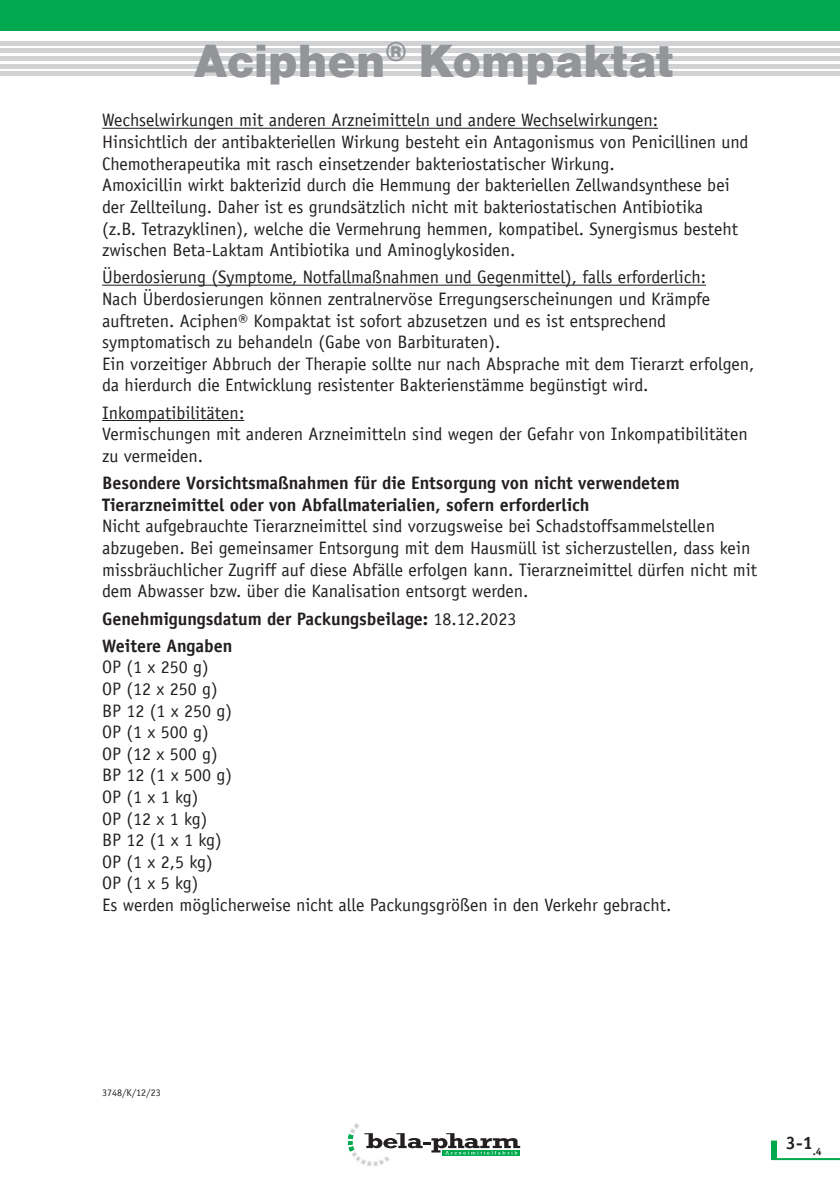
<style>
.page{position:relative;width:840px;height:1191px;background:#fff}
.page>*{position:absolute;margin:0;border:0;box-sizing:border-box;transform-origin:0 0}
.Produktname_2_Seite{font:48px "Nimbus San D Blac";color:#939598}
.Fließtext{font:18px/21.6px "Officina Sans LT";color:#231f20}
.Fließtext-2{font:700 18px/21.6px "Officina Sans LT";color:#231f20}
.Ü-Absatz{font:700 18px "Officina Sans LT";color:#231f20}
.Fließtext-3{font:10px "Officina Sans LT";color:#231f20}
.s1{font-weight:400}
</style>
<div class="page">
<hr style="left:102px;top:128px;width:555px;height:1px;background:#231f20">
<hr style="left:102px;top:285px;width:603px;height:1px;background:#231f20">
<hr style="left:102px;top:420px;width:142px;height:1px;background:#231f20">
<hr style="left:0;top:41px;width:839px;height:4px;background:#d1d2d4">
<hr style="left:0;top:49px;width:839px;height:4px;background:#d1d2d4">
<hr style="left:0;top:56px;width:839px;height:4px;background:#d1d2d4">
<hr style="left:0;top:64px;width:839px;height:4px;background:#d1d2d4">
<hr style="left:0;top:72px;width:839px;height:4px;background:#d1d2d4">
<div style="left:0;top:0;width:839px;height:31px;background:#00a94e"></div>
<svg style="left:348px;top:1123px;width:172px;height:43px"></svg>
<svg style="left:771px;top:1140px;width:5px;height:18px"></svg>
<hr style="left:770px;top:1158px;width:69px;height:2px;background:#00a94e">
<p class="Produktname_2_Seite" style="left:194px;top:32px;width:481px">Aciphen<sup>®</sup> Kompaktat</p>
<p class="Fließtext" style="left:102px;top:110px;width:557px">Wechselwirkungen mit anderen Arzneimitteln und andere Wechselwirkungen:</p>
<p class="Fließtext" style="left:102px;top:131px;width:647px">Hinsichtlich der antibakteriellen Wirkung besteht ein Antagonismus von Penicillinen und<br>Chemotherapeutika mit rasch einsetzender bakteriostatischer Wirkung.</p>
<p class="Fließtext" style="left:102px;top:174px;width:637px">Amoxicillin wirkt bakterizid durch die Hemmung der bakteriellen Zellwandsynthese bei der Zellteilung. Daher ist es grundsätzlich nicht mit bakteriostatischen Antibiotika (z.B. Tetrazyklinen), welche die Vermehrung hemmen, kompatibel. Synergismus besteht zwischen Beta-Laktam Antibiotika und Aminoglykosiden.</p>
<p class="Fließtext" style="left:102px;top:266px;width:605px">Überdosierung (Symptome, Notfallmaßnahmen und Gegenmittel), falls erforderlich:</p>
<p class="Fließtext" style="left:102px;top:288px;width:609px">Nach Überdosierungen können zentralnervöse Erregungserscheinungen und Krämpfe auftreten. Aciphen® Kompaktat ist sofort abzusetzen und es ist entsprechend symptomatisch zu behandeln (Gabe von Barbituraten).</p>
<p class="Fließtext" style="left:102px;top:353px;width:653px">Ein vorzeitiger Abbruch der Therapie sollte nur nach Absprache mit dem Tierarzt erfolgen, da hierdurch die Entwicklung resistenter Bakterienstämme begünstigt wird.</p>
<p class="Fließtext" style="left:102px;top:402px;width:144px">Inkompatibilitäten:</p>
<p class="Fließtext" style="left:102px;top:423px;width:646px">Vermischungen mit anderen Arzneimitteln sind wegen der Gefahr von Inkompatibilitäten zu vermeiden.</p>
<p class="Fließtext-2" style="left:102px;top:472px;width:579px">Besondere Vorsichtsmaßnahmen für die Entsorgung von nicht verwendetem<br>Tierarzneimittel oder von Abfallmaterialien, sofern erforderlich</p>
<p class="Fließtext" style="left:102px;top:515px;width:656px">Nicht aufgebrauchte Tierarzneimittel sind vorzugsweise bei Schadstoffsammelstellen abzugeben. Bei gemeinsamer Entsorgung mit dem Hausmüll ist sicherzustellen, dass kein missbräuchlicher Zugriff auf diese Abfälle erfolgen kann. Tierarzneimittel dürfen nicht mit dem Abwasser bzw. über die Kanalisation entsorgt werden.</p>
<p class="Fließtext-2" style="left:102px;top:607px;width:415px">Genehmigungsdatum der Packungsbeilage: <span class="s1">18.12.2023</span></p>
<p class="Fließtext-2" style="left:102px;top:634px;width:132px">Weitere Angaben</p>
<p class="Fließtext" style="left:102px;top:656px;width:108px">OP (1 x 250 g)</p>
<p class="Fließtext" style="left:102px;top:678px;width:117px">OP (12 x 250 g)</p>
<p class="Fließtext" style="left:102px;top:700px;width:131px">BP 12 (1 x 250 g)</p>
<p class="Fließtext" style="left:102px;top:721px;width:108px">OP (1 x 500 g)</p>
<p class="Fließtext" style="left:102px;top:743px;width:117px">OP (12 x 500 g)</p>
<p class="Fließtext" style="left:102px;top:764px;width:131px">BP 12 (1 x 500 g)</p>
<p class="Fließtext" style="left:102px;top:786px;width:98px">OP (1 x 1 kg)</p>
<p class="Fließtext" style="left:102px;top:808px;width:107px">OP (12 x 1 kg)</p>
<p class="Fließtext" style="left:102px;top:829px;width:121px">BP 12 (1 x 1 kg)</p>
<p class="Fließtext" style="left:102px;top:851px;width:112px">OP (1 x 2,5 kg)</p>
<p class="Fließtext" style="left:102px;top:872px;width:98px">OP (1 x 5 kg)</p>
<p class="Fließtext" style="left:102px;top:894px;width:570px">Es werden möglicherweise nicht alle Packungsgrößen in den Verkehr gebracht.</p>
<p class="Fließtext-3" style="left:102px;top:1086px;width:60px">3748/K/12/23</p>
<p class="Ü-Absatz" style="left:785px;top:1131px;width:37px">3-1<sub>.4</sub></p>
</div>
